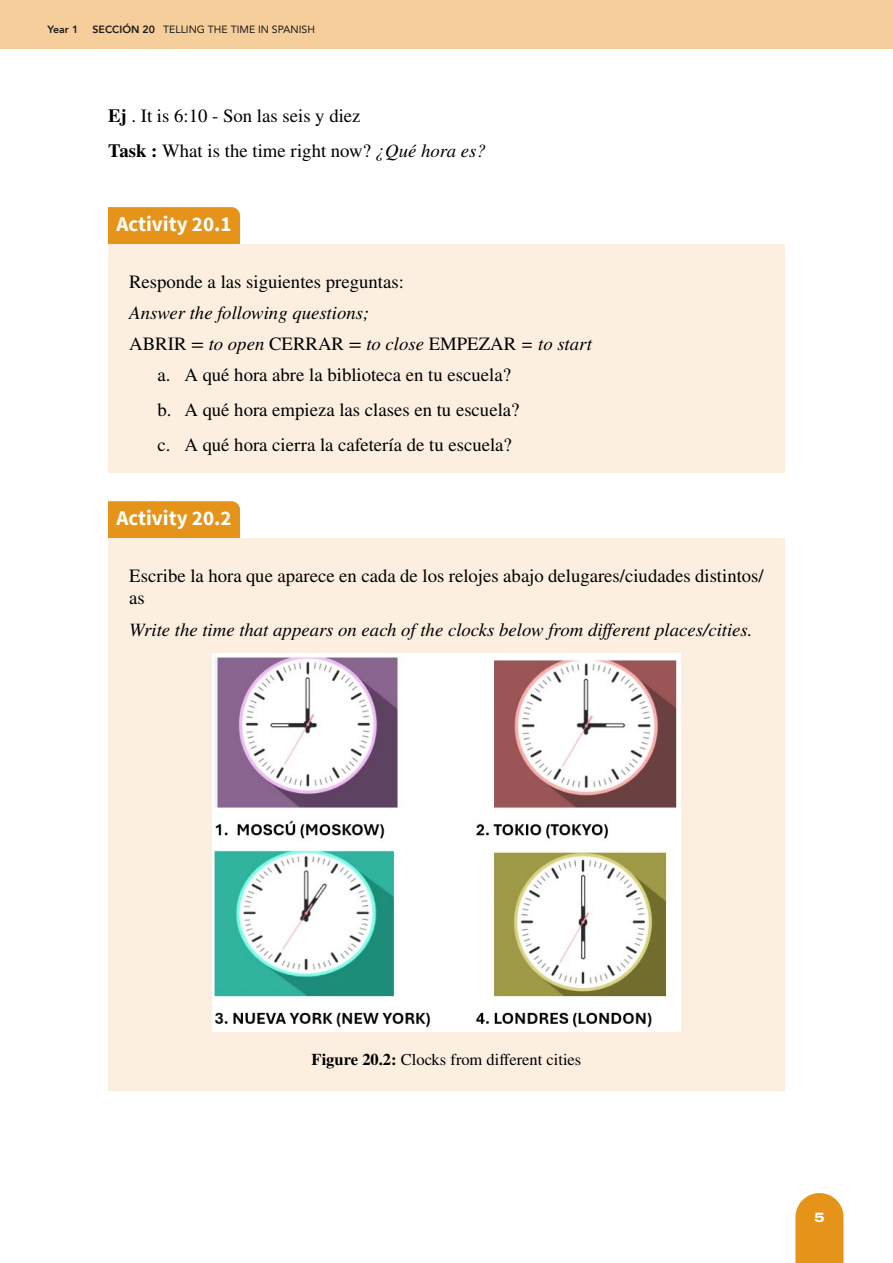
<style>
.page{position:relative;width:893px;height:1263px;background:#fff}
.page>*{position:absolute;margin:0;border:0;box-sizing:border-box;transform-origin:0 0}
.t1{font:700 21px "Source Sans Pro";color:#fff}
.t2{font:18.75px/35.2px "STIX General";color:#000}
.t3{font:italic 18.75px "STIX General";color:#000}
.t4{font:16.5px "STIX General";color:#000}
.t5{font:800 13.5px "Archivo Expanded";color:#fff}
.t6{font:10.5px "Avenir";color:#1a1a1a}
.t7{font:800 10.5px "Avenir";color:#1a1a1a}
.s1{font-weight:800}
.s2{font-weight:700}
.s3{font-style:italic}
.s4{font-style:normal}
</style>
<div class="page">
<div style="left:0;top:0;width:893px;height:49px;background:#f5ce9b"></div>
<svg style="left:795px;top:1193px;width:49px;height:70px;background:#e89d2e"></svg>
<div style="left:108px;top:207px;width:132px;height:37px;background:#e69419"></div>
<div style="left:108px;top:244px;width:677px;height:70px;background:#fcefe0"></div>
<div style="left:108px;top:306px;width:677px;height:70px;background:#fcefe0"></div>
<div style="left:108px;top:368px;width:677px;height:70px;background:#fcefe0"></div>
<div style="left:108px;top:403px;width:677px;height:70px;background:#fcefe0"></div>
<div style="left:108px;top:501px;width:132px;height:37px;background:#e69419"></div>
<div style="left:108px;top:538px;width:677px;height:92px;background:#fcefe0"></div>
<div style="left:108px;top:623px;width:677px;height:434px;background:#fcefe0"></div>
<div style="left:108px;top:1023px;width:677px;height:68px;background:#fcefe0"></div>
<img style="left:213px;top:653px;width:467px;height:378px">
<p class="t7" style="left:48px;top:21px;width:32px">Year 1</p>
<p class="t6" style="left:93px;top:21px;width:224px"><span class="s1">SECCIÓN 20</span> TELLING THE TIME IN SPANISH</p>
<p class="t2" style="left:108px;top:99px;width:379px"><span class="s2">Ej</span> . It is 6:10 - Son las seis y diez<br><span class="s2">Task :</span> What is the time right now? <span class="s3">¿Qué hora es?</span></p>
<p class="t1" style="left:117px;top:210px;width:116px">Activity 20.1</p>
<p class="t2" style="left:129px;top:265px;width:276px">Responde a las siguientes preguntas:</p>
<p class="t3" style="left:129px;top:300px;width:242px">Answer the following questions;</p>
<p class="t3" style="left:129px;top:331px;width:464px"><span class="s4">ABRIR =</span> to open <span class="s4">CERRAR =</span> to close <span class="s4">EMPEZAR</span> = to start</p>
<p class="t2" style="left:158px;top:358px;width:355px">a. A qué hora abre la biblioteca en tu escuela?</p>
<p class="t2" style="left:158px;top:393px;width:363px">b. A qué hora empieza las clases en tu escuela? c. A qué hora cierra la cafetería de tu escuela?</p>
<p class="t1" style="left:117px;top:504px;width:116px">Activity 20.2</p>
<p class="t2" style="left:129px;top:565px;width:636px;line-height:22.5px">Escribe la hora que aparece en cada de los relojes abajo delugares/ciudades distintos/ as</p>
<p class="t3" style="left:129px;top:616px;width:625px">Write the time that appears on each of the clocks below from different places/cities.</p>
<p class="t4" style="left:312px;top:1048px;width:271px"><span class="s2">Figure 20.2:</span> Clocks from different cities</p>
<p class="t5" style="left:814px;top:1207px;width:12px">5</p>
</div>
